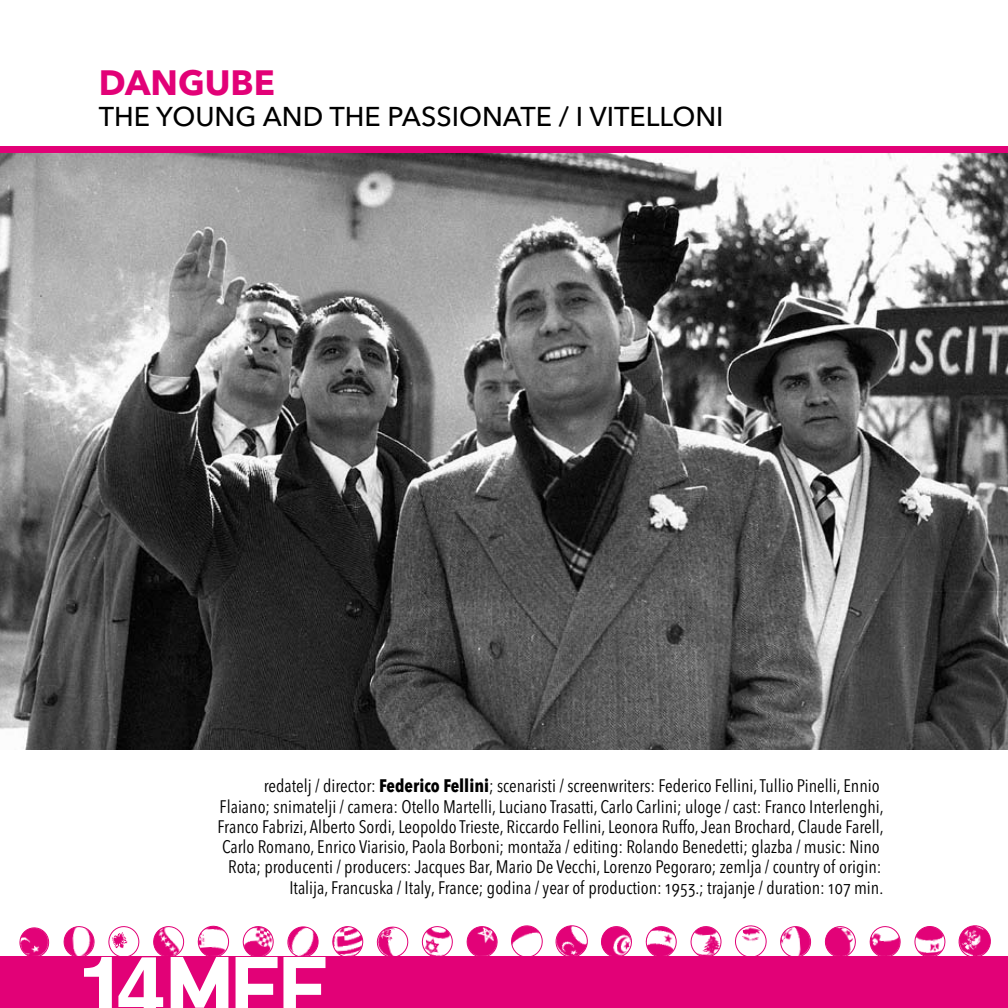
<style>
.page{position:relative;width:1008px;height:1008px;background:#fff}
.page>*{position:absolute;margin:0;border:0;box-sizing:border-box;transform-origin:0 0}
.t1{font:700 34.88px "Avenir Next LT Pro";color:#e20177}
.t2{font:500 27px "Avenir Next LT Pro";color:#000}
.t3{font:condensed 18px/20.2px "Avenir Next LT Pro";color:#000;text-align:right}
.s1{font-weight:700}
</style>
<div class="page">
<img style="left:914px;top:927px;width:31px;height:30px">
<div style="left:914px;top:925px;width:31px;height:33px;border:1px solid #e20177;border-radius:50%"></div>
<img style="left:19px;top:928px;width:30px;height:29px">
<div style="left:19px;top:927px;width:30px;height:31px;border:1px solid #e20177;border-radius:50%"></div>
<img style="left:108px;top:926px;width:31px;height:31px">
<div style="left:108px;top:926px;width:32px;height:32px;border:1px solid #e20177;border-radius:50%"></div>
<svg style="left:554px;top:925px;width:35px;height:32px"></svg>
<svg style="left:957px;top:925px;width:35px;height:32px"></svg>
<img style="left:511px;top:927px;width:32px;height:30px">
<div style="left:511px;top:925px;width:32px;height:33px;border:1px solid #e20177;border-radius:50%"></div>
<img style="left:735px;top:926px;width:32px;height:31px">
<div style="left:734px;top:925px;width:33px;height:33px;border:1px solid #e20177;border-radius:50%"></div>
<img style="left:153px;top:926px;width:18px;height:31px">
<div style="left:153px;top:926px;width:31px;height:32px;border:1px solid #e20177;border-radius:50%"></div>
<img style="left:64px;top:926px;width:31px;height:31px">
<div style="left:63px;top:926px;width:32px;height:32px;border:1px solid #e20177;border-radius:50%"></div>
<img style="left:780px;top:926px;width:31px;height:31px">
<div style="left:780px;top:926px;width:31px;height:32px;border:1px solid #e20177;border-radius:50%"></div>
<img style="left:422px;top:926px;width:31px;height:31px">
<div style="left:421px;top:926px;width:32px;height:32px;border:1px solid #e20177;border-radius:50%"></div>
<img style="left:646px;top:926px;width:31px;height:31px">
<div style="left:645px;top:926px;width:32px;height:32px;border:1px solid #e20177;border-radius:50%"></div>
<img style="left:690px;top:926px;width:31px;height:31px">
<div style="left:690px;top:926px;width:32px;height:32px;border:1px solid #e20177;border-radius:50%"></div>
<img style="left:601px;top:926px;width:31px;height:31px">
<div style="left:600px;top:926px;width:32px;height:32px;border:1px solid #e20177;border-radius:50%"></div>
<img style="left:332px;top:926px;width:31px;height:31px">
<div style="left:332px;top:926px;width:31px;height:32px;border:1px solid #e20177;border-radius:50%"></div>
<img style="left:825px;top:926px;width:31px;height:31px">
<div style="left:824px;top:926px;width:32px;height:32px;border:1px solid #e20177;border-radius:50%"></div>
<img style="left:466px;top:926px;width:32px;height:31px">
<div style="left:466px;top:926px;width:32px;height:32px;border:1px solid #e20177;border-radius:50%"></div>
<img style="left:869px;top:926px;width:31px;height:31px">
<div style="left:869px;top:926px;width:32px;height:32px;border:1px solid #e20177;border-radius:50%"></div>
<svg style="left:376px;top:926px;width:33px;height:31px"></svg>
<img style="left:0;top:153px;width:1008px;height:596px">
<div style="left:0;top:957px;width:1008px;height:51px;background:#e20177"></div>
<div style="left:0;top:147px;width:1008px;height:6px;background:#e20177"></div>
<svg style="left:84px;top:957px;width:79px;height:51px"></svg>
<svg style="left:171px;top:925px;width:154px;height:83px"></svg>
<h1 class="t1" style="left:99px;top:61px;width:178px">DANGUBE</h1>
<h2 class="t2" style="left:99px;top:101px;width:626px">THE YOUNG AND THE PASSIONATE / I VITELLONI</h2>
<p class="t3" style="left:218px;top:776px;width:667px">redatelj / director: <span class="s1">Federico Fellini</span>; scenaristi / screenwriters: Federico Fellini, Tullio Pinelli, Ennio Flaiano; snimatelji / camera: Otello Martelli, Luciano Trasatti, Carlo Carlini; uloge / cast: Franco Interlenghi, Franco Fabrizi, Alberto Sordi, Leopoldo Trieste, Riccardo Fellini, Leonora Ruffo, Jean Brochard, Claude Farell, Carlo Romano, Enrico Viarisio, Paola Borboni; montaža / editing: Rolando Benedetti; glazba / music: Nino Rota; producenti / producers: Jacques Bar, Mario De Vecchi, Lorenzo Pegoraro; zemlja / country of origin:<br>Italija, Francuska / Italy, France; godina / year of production: 1953.; trajanje / duration: 107 min.</p>
</div>
